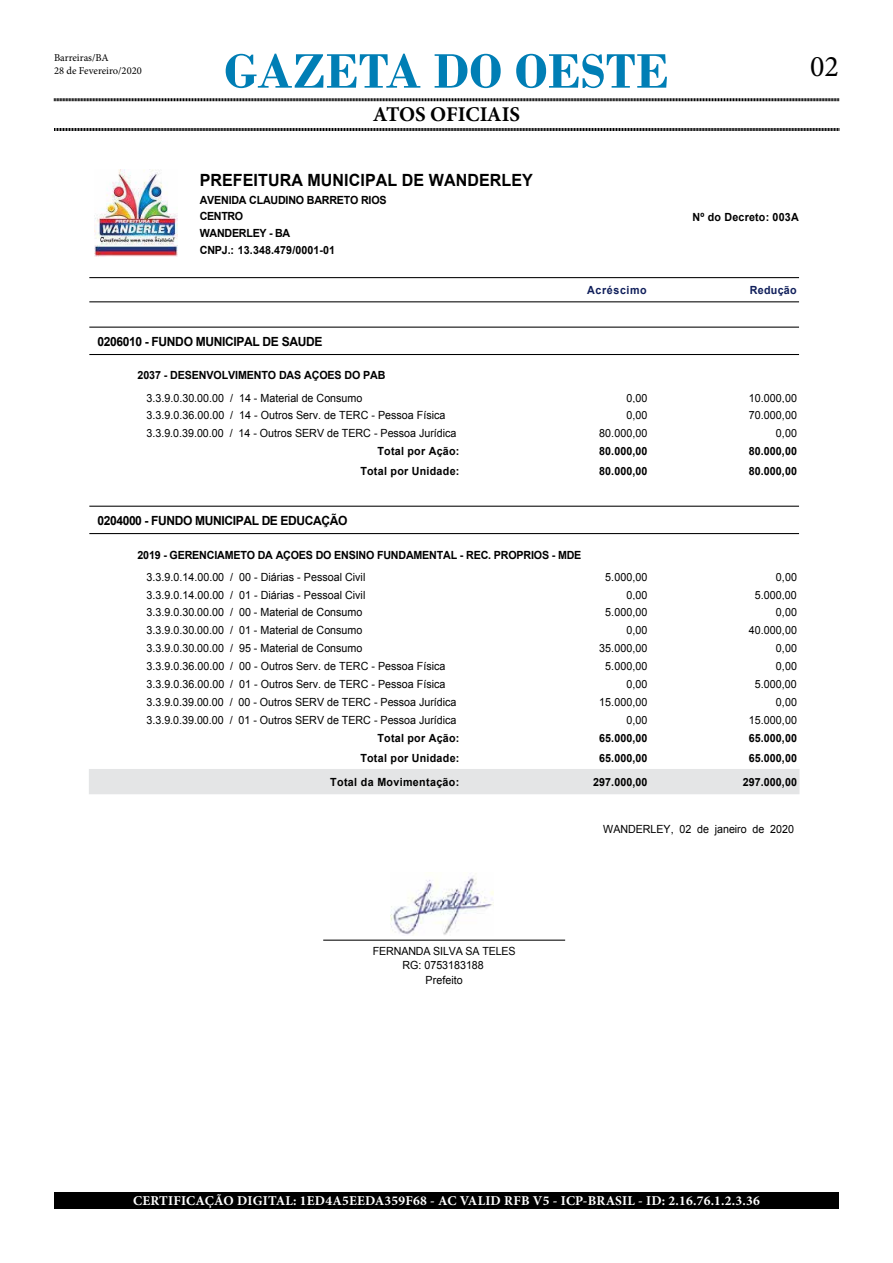
<style>
.page{position:relative;width:893px;height:1263px;background:#fff}
.page>*{position:absolute;margin:0;border:0;box-sizing:border-box;transform-origin:0 0}
.t1{font:700 51px "Bodoni";color:#007eb5}
.t2{font:30px "Minion Pro";color:#000}
.t3{font:700 21px "Minion Pro";letter-spacing:-.005em;color:#000}
.t4{font:700 16.8px "Arial";letter-spacing:.005em;color:#000;scale:.95 1}
.t5{font:700 13.5px "Minion Pro";letter-spacing:.015em;color:#fff}
.t6{font:700 12.6px "Arial";letter-spacing:-.03em;color:#000;scale:.95 1}
.t7{font:11.25px/14.7px "Arial";color:#000;text-align:center;scale:.95 1}
.t8{font:700 11.25px "Arial";letter-spacing:.005em;color:#000;scale:.95 1}
.t9{font:700 11.25px "Arial";letter-spacing:-.015em;color:#000;scale:.95 1}
.t10{font:700 11.25px "Arial";letter-spacing:.025em;color:#000;scale:.95 1}
.t11{font:700 11.25px/16.8px "Arial";letter-spacing:-.025em;color:#000;scale:.95 1}
.t12{font:700 11.25px "Arial";letter-spacing:-.02em;color:#000;scale:.95 1}
.t13{font:700 11.25px "Arial";letter-spacing:.03em;color:#000;scale:.95 1}
.t14{font:700 11.25px "Arial";letter-spacing:.055em;color:#101f5b;scale:.95 1}
.t15{font:700 11.25px "Arial";letter-spacing:.025em;color:#101f5b;scale:.95 1}
.t16{font:10.5px/12.6px "Minion Pro";color:#000}
</style>
<div class="page">
<svg style="left:54px;top:98px;width:785px;height:4px;background:#7f7f7f"></svg>
<svg style="left:54px;top:128px;width:785px;height:3px;background:#545454"></svg>
<div style="left:54px;top:1192px;width:785px;height:17px;background:#000"></div>
<hr style="left:89px;top:277px;width:710px;height:1px;background:#000">
<hr style="left:89px;top:301px;width:710px;height:1px;background:#000">
<img style="left:94px;top:169px;width:84px;height:88px">
<hr style="left:89px;top:327px;width:710px;height:1px;background:#000">
<hr style="left:89px;top:354px;width:710px;height:1px;background:#000">
<hr style="left:89px;top:506px;width:710px;height:1px;background:#000">
<hr style="left:89px;top:533px;width:710px;height:1px;background:#000">
<hr style="left:323px;top:940px;width:242px;height:1px;background:#000">
<div style="left:89px;top:769px;width:710px;height:25px;background:#e4e5e6"></div>
<img style="left:391px;top:873px;width:103px;height:62px">
<p class="t16" style="left:54px;top:52px;width:89px">Barreiras/BA<br>28 de Fevereiro/2020</p>
<h1 class="t1" style="left:224px;top:41px;width:446px">GAZETA DO OESTE</h1>
<h3 class="t3" style="left:373px;top:100px;width:149px">ATOS OFICIAIS</h3>
<h2 class="t2" style="left:810px;top:46px;width:30px">02</h2>
<h3 class="t4" style="left:200px;top:169px;width:352px">PREFEITURA MUNICIPAL DE WANDERLEY</h3>
<p class="t12" style="left:200px;top:192px;width:198px">AVENIDA CLAUDINO BARRETO RIOS</p>
<p class="t11" style="left:200px;top:208px;width:144px">CENTRO<br>WANDERLEY - BA<br>CNPJ.: 13.348.479/0001-01</p>
<p class="t8" style="left:693px;top:210px;width:113px">Nº do Decreto: 003A</p>
<p class="t14" style="left:587px;top:283px;width:64px">Acréscimo</p>
<p class="t15" style="left:750px;top:283px;width:51px">Redução</p>
<p class="t6" style="left:97px;top:333px;width:238px">0206010 - FUNDO MUNICIPAL DE SAUDE</p>
<p class="t8" style="left:138px;top:368px;width:263px">2037 - DESENVOLVIMENTO DAS AÇOES DO PAB</p>
<p class="t7" style="left:147px;top:390px;width:229px">3.3.9.0.30.00.00 / 14 - Material de Consumo</p>
<p class="t7" style="left:626px;top:390px;width:24px">0,00</p>
<p class="t7" style="left:749px;top:390px;width:52px">10.000,00</p>
<p class="t7" style="left:147px;top:408px;width:316px">3.3.9.0.36.00.00 / 14 - Outros Serv. de TERC - Pessoa Física</p>
<p class="t7" style="left:626px;top:408px;width:24px">0,00</p>
<p class="t7" style="left:749px;top:408px;width:52px">70.000,00</p>
<p class="t7" style="left:147px;top:426px;width:328px">3.3.9.0.39.00.00 / 14 - Outros SERV de TERC - Pessoa Jurídica</p>
<p class="t7" style="left:599px;top:426px;width:52px">80.000,00</p>
<p class="t7" style="left:776px;top:426px;width:24px">0,00</p>
<p class="t10" style="left:377px;top:444px;width:88px">Total por Ação:</p>
<p class="t8" style="left:599px;top:444px;width:52px">80.000,00</p>
<p class="t8" style="left:749px;top:444px;width:52px">80.000,00</p>
<p class="t10" style="left:360px;top:464px;width:106px">Total por Unidade:</p>
<p class="t8" style="left:599px;top:464px;width:52px">80.000,00</p>
<p class="t8" style="left:749px;top:464px;width:52px">80.000,00</p>
<p class="t6" style="left:97px;top:512px;width:265px">0204000 - FUNDO MUNICIPAL DE EDUCAÇÃO</p>
<p class="t9" style="left:138px;top:547px;width:469px">2019 - GERENCIAMETO DA AÇOES DO ENSINO FUNDAMENTAL - REC. PROPRIOS - MDE</p>
<p class="t7" style="left:147px;top:569px;width:232px">3.3.9.0.14.00.00 / 00 - Diárias - Pessoal Civil</p>
<p class="t7" style="left:605px;top:569px;width:46px">5.000,00</p>
<p class="t7" style="left:776px;top:569px;width:24px">0,00</p>
<p class="t7" style="left:147px;top:587px;width:232px">3.3.9.0.14.00.00 / 01 - Diárias - Pessoal Civil</p>
<p class="t7" style="left:626px;top:587px;width:24px">0,00</p>
<p class="t7" style="left:755px;top:587px;width:46px">5.000,00</p>
<p class="t7" style="left:147px;top:605px;width:229px">3.3.9.0.30.00.00 / 00 - Material de Consumo</p>
<p class="t7" style="left:605px;top:605px;width:46px">5.000,00</p>
<p class="t7" style="left:776px;top:605px;width:24px">0,00</p>
<p class="t7" style="left:147px;top:623px;width:229px">3.3.9.0.30.00.00 / 01 - Material de Consumo</p>
<p class="t7" style="left:626px;top:623px;width:24px">0,00</p>
<p class="t7" style="left:749px;top:623px;width:52px">40.000,00</p>
<p class="t7" style="left:147px;top:641px;width:229px">3.3.9.0.30.00.00 / 95 - Material de Consumo</p>
<p class="t7" style="left:599px;top:641px;width:52px">35.000,00</p>
<p class="t7" style="left:776px;top:641px;width:24px">0,00</p>
<p class="t7" style="left:147px;top:659px;width:316px">3.3.9.0.36.00.00 / 00 - Outros Serv. de TERC - Pessoa Física</p>
<p class="t7" style="left:605px;top:659px;width:46px">5.000,00</p>
<p class="t7" style="left:776px;top:659px;width:24px">0,00</p>
<p class="t7" style="left:147px;top:677px;width:316px">3.3.9.0.36.00.00 / 01 - Outros Serv. de TERC - Pessoa Física</p>
<p class="t7" style="left:626px;top:677px;width:24px">0,00</p>
<p class="t7" style="left:755px;top:677px;width:46px">5.000,00</p>
<p class="t7" style="left:147px;top:695px;width:328px">3.3.9.0.39.00.00 / 00 - Outros SERV de TERC - Pessoa Jurídica</p>
<p class="t7" style="left:599px;top:695px;width:52px">15.000,00</p>
<p class="t7" style="left:776px;top:695px;width:24px">0,00</p>
<p class="t7" style="left:147px;top:713px;width:328px">3.3.9.0.39.00.00 / 01 - Outros SERV de TERC - Pessoa Jurídica</p>
<p class="t7" style="left:626px;top:713px;width:24px">0,00</p>
<p class="t7" style="left:749px;top:713px;width:52px">15.000,00</p>
<p class="t10" style="left:377px;top:730px;width:88px">Total por Ação:</p>
<p class="t8" style="left:599px;top:730px;width:52px">65.000,00</p>
<p class="t8" style="left:749px;top:730px;width:52px">65.000,00</p>
<p class="t10" style="left:360px;top:750px;width:106px">Total por Unidade:</p>
<p class="t8" style="left:599px;top:750px;width:52px">65.000,00</p>
<p class="t8" style="left:749px;top:750px;width:52px">65.000,00</p>
<p class="t13" style="left:330px;top:774px;width:137px">Total da Movimentação:</p>
<p class="t8" style="left:593px;top:774px;width:59px">297.000,00</p>
<p class="t8" style="left:743px;top:774px;width:59px">297.000,00</p>
<p class="t7" style="left:603px;top:822px;width:202px">WANDERLEY, 02 de janeiro de 2020</p>
<p class="t7" style="left:373px;top:943px;width:152px">FERNANDA SILVA SA TELES<br>RG: 0753183188<br>Prefeito</p>
<p class="t5" style="left:133px;top:1191px;width:628px">CERTIFICAÇÃO DIGITAL: 1ED4A5EEDA359F68 - AC VALID RFB V5 - ICP-BRASIL - ID: 2.16.76.1.2.3.36</p>
</div>
